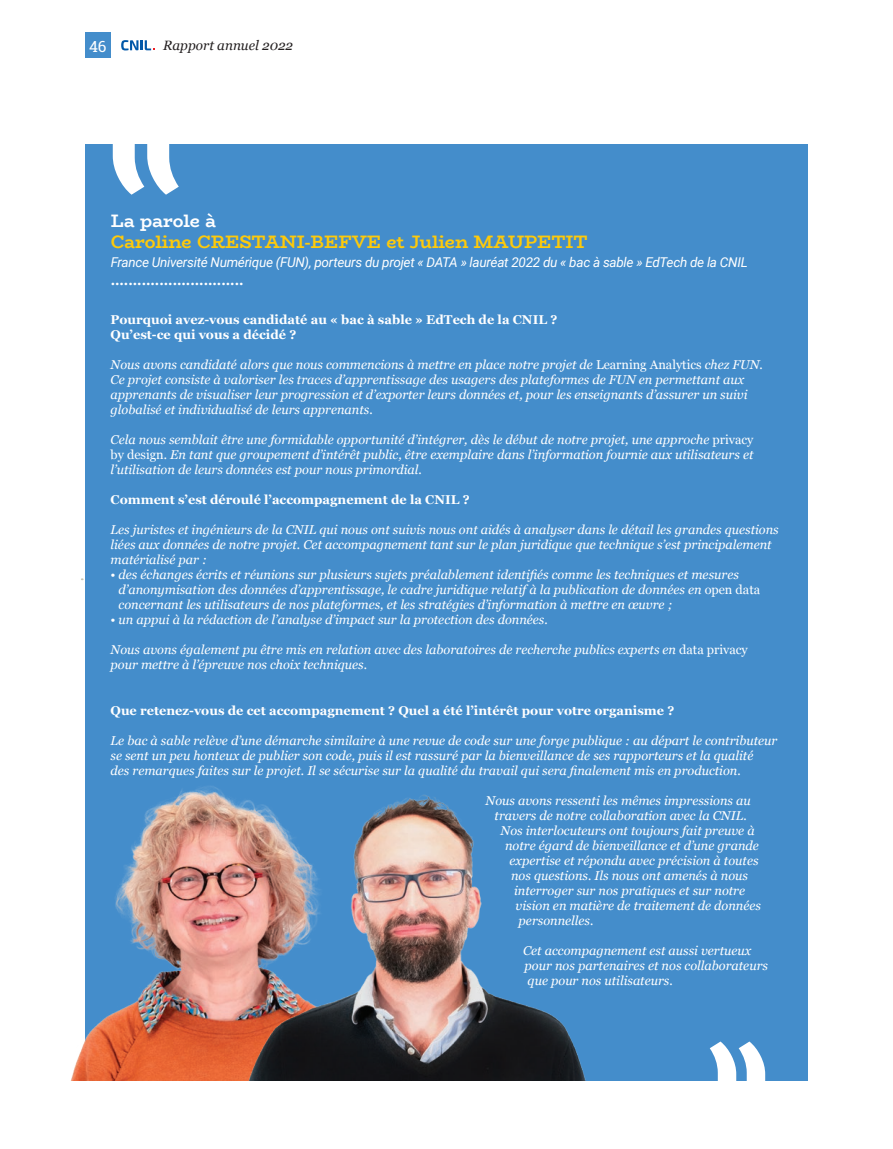
<style>
.page{position:relative;width:893px;height:1149px;background:#fff}
.page>*{position:absolute;margin:0;border:0;box-sizing:border-box;transform-origin:0 0}
.t1{font:700 18px "Bio Rhyme";color:#feca0a}
.t2{font:700 18px "Bio Rhyme";letter-spacing:-.005em;color:#fff}
.t3{font:15.45px "Roboto Slab";color:#fff}
.t4{font:italic 13.5px "Roboto";letter-spacing:-.02em;color:#fff}
.t5{font:700 13.5px "Georgia";color:#fff}
.t6{font:italic 13.5px "Georgia";color:#231f20}
.t7{font:italic 12.75px/15px "Georgia";color:#fff}
.t8{font:700 12.75px/15px "Georgia";color:#fff}
.s1{font-style:normal}
</style>
<div class="page">
<div style="left:85px;top:33px;width:26px;height:25px;background:#448dcb"></div>
<svg style="left:121px;top:40px;width:34px;height:10px"></svg>
<div style="left:85px;top:145px;width:723px;height:935px;background:#448dcb"></div>
<svg style="left:113px;top:144px;width:66px;height:51px"></svg>
<svg style="left:710px;top:1041px;width:55px;height:40px"></svg>
<img style="left:71px;top:786px;width:160px;height:294px">
<img style="left:231px;top:795px;width:355px;height:285px">
<p class="t3" style="left:89px;top:36px;width:19px">46</p>
<p class="t6" style="left:163px;top:38px;width:132px">Rapport annuel 2022</p>
<h1 class="t2" style="left:111px;top:206px;width:107px">La parole à</h1>
<h1 class="t1" style="left:111px;top:227px;width:478px">Caroline CRESTANI-BEFVE et Julien MAUPETIT</h1>
<p class="t4" style="left:111px;top:253px;width:639px">France Université Numérique (FUN), porteurs du projet « DATA » lauréat 2022 du « bac à sable » EdTech de la CNIL</p>
<p class="t5" style="left:111px;top:270px;width:134px">..............................</p>
<p class="t8" style="left:111px;top:311px;width:448px">Pourquoi avez-vous candidaté au « bac à sable » EdTech de la CNIL ?<br>Qu’est-ce qui vous a décidé ?</p>
<p class="t7" style="left:111px;top:357px;width:654px">Nous avons candidaté alors que nous commencions à mettre en place notre projet de <span class="s1">Learning Analytics</span> chez FUN.<br>Ce projet consiste à valoriser les traces d’apprentissage des usagers des plateformes de FUN en permettant aux apprenants de visualiser leur progression et d’exporter leurs données et, pour les enseignants d’assurer un suivi globalisé et individualisé de leurs apprenants.</p>
<p class="t7" style="left:111px;top:432px;width:644px;text-align:justify">Cela nous semblait être une formidable opportunité d’intégrer, dès le début de notre projet, une approche <span class="s1">privacy by design</span>. En tant que groupement d’intérêt public, être exemplaire dans l’information fournie aux utilisateurs et l’utilisation de leurs données est pour nous primordial.</p>
<p class="t8" style="left:111px;top:491px;width:361px">Comment s’est déroulé l’accompagnement de la CNIL ?</p>
<p class="t7" style="left:111px;top:522px;width:670px">Les juristes et ingénieurs de la CNIL qui nous ont suivis nous ont aidés à analyser dans le détail les grandes questions liées aux données de notre projet. Cet accompagnement tant sur le plan juridique que technique s’est principalement matérialisé par :</p>
<p class="t7" style="left:119px;top:567px;width:643px;text-indent:-8px">• des échanges écrits et réunions sur plusieurs sujets préalablement identifiés comme les techniques et mesures d’anonymisation des données d’apprentissage, le cadre juridique relatif à la publication de données en <span class="s1">open data </span>concernant les utilisateurs de nos plateformes, et les stratégies d’information à mettre en œuvre ;</p>
<p class="t7" style="left:111px;top:612px;width:439px">• un appui à la rédaction de l’analyse d’impact sur la protection des données.</p>
<p class="t7" style="left:111px;top:642px;width:639px">Nous avons également pu être mis en relation avec des laboratoires de recherche publics experts en <span class="s1">data privacy </span>pour mettre à l’épreuve nos choix techniques.</p>
<p class="t8" style="left:111px;top:701px;width:565px">Que retenez-vous de cet accompagnement ? Quel a été l’intérêt pour votre organisme ?</p>
<p class="t7" style="left:111px;top:732px;width:668px">Le bac à sable relève d’une démarche similaire à une revue de code sur une forge publique : au départ le contributeur se sent un peu honteux de publier son code, puis il est rassuré par la bienveillance de ses rapporteurs et la qualité<br>des remarques faites sur le projet. Il se sécurise sur la qualité du travail qui sera finalement mis en production.</p>
<p class="t7" style="left:486px;top:792px;width:267px">Nous avons ressenti les mêmes impressions au</p>
<p class="t7" style="left:495px;top:807px;width:254px">travers de notre collaboration avec la CNIL.</p>
<p class="t7" style="left:501px;top:822px;width:256px">Nos interlocuteurs ont toujours fait preuve à</p>
<p class="t7" style="left:505px;top:837px;width:255px">notre égard de bienveillance et d’une grande</p>
<p class="t7" style="left:510px;top:852px;width:250px">expertise et répondu avec précision à toutes</p>
<p class="t7" style="left:511px;top:867px;width:238px">nos questions. Ils nous ont amenés à nous</p>
<p class="t7" style="left:514px;top:882px;width:233px">interroger sur nos pratiques et sur notre</p>
<p class="t7" style="left:516px;top:897px;width:247px">vision en matière de traitement de données</p>
<p class="t7" style="left:519px;top:912px;width:76px">personnelles.</p>
<p class="t7" style="left:523px;top:942px;width:246px">Cet accompagnement est aussi vertueux pour nos partenaires et nos collaborateurs que pour nos utilisateurs.</p>
</div>
